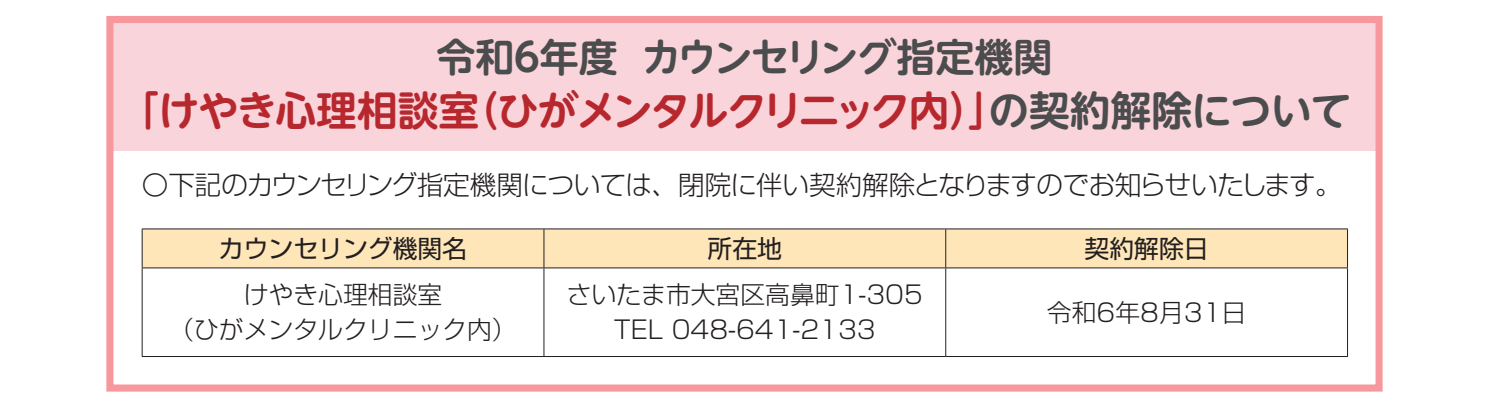
<style>
.page{position:relative;width:1489px;height:404px;background:#fff}
.page>*{position:absolute;margin:0;border:0;box-sizing:border-box;transform-origin:0 0}
.t1{font:700 40.75px "UD Shin M Go Pro De";letter-spacing:-.025em;color:#b7282e}
.t2{font:700 39px "UD Shin M Go Pro De";letter-spacing:-.04em;color:#4b4c4d}
.t3{font:300 26.5px "Shin Go Pro";letter-spacing:-.035em;color:#231f20}
.t4{font:300 24.75px/35.5px "Shin Go Pro";color:#231f20;text-align:center}
.t5{font:24.75px "Shin Go Pro";color:#231f20}
.s1{color:#4b4c4d}
</style>
<div class="page">
<div style="left:110px;top:19px;width:1268px;height:132px;background:#fad4db"></div>
<div style="left:106px;top:16px;width:1276px;height:376px;border:7px solid #f6989d"></div>
<div style="left:143px;top:229px;width:1203px;height:38px;background:#fee6b9"></div>
<hr style="left:142px;top:228px;width:402px;height:1px;background:#231f20">
<hr style="left:142px;top:229px;width:1px;height:39px;background:#231f20">
<hr style="left:544px;top:228px;width:401px;height:1px;background:#231f20">
<hr style="left:543px;top:229px;width:1px;height:39px;background:#231f20">
<hr style="left:945px;top:228px;width:402px;height:1px;background:#231f20">
<hr style="left:945px;top:229px;width:1px;height:39px;background:#231f20">
<hr style="left:1346px;top:229px;width:1px;height:39px;background:#231f20">
<hr style="left:142px;top:267px;width:402px;height:1px;background:#231f20">
<hr style="left:142px;top:268px;width:1px;height:88px;background:#231f20">
<hr style="left:544px;top:267px;width:401px;height:1px;background:#231f20">
<hr style="left:543px;top:268px;width:1px;height:88px;background:#231f20">
<hr style="left:945px;top:267px;width:402px;height:1px;background:#231f20">
<hr style="left:945px;top:268px;width:1px;height:88px;background:#231f20">
<hr style="left:1346px;top:268px;width:1px;height:88px;background:#231f20">
<hr style="left:142px;top:356px;width:402px;height:1px;background:#231f20">
<hr style="left:544px;top:356px;width:401px;height:1px;background:#231f20">
<hr style="left:945px;top:356px;width:402px;height:1px;background:#231f20">
<h2 class="t2" style="left:436px;top:25px;width:617px">令和６年度 カウンセリング指定機関</h2>
<h1 class="t1" style="left:118px;top:78px;width:1235px">「けやき心理相談室（ひがメンタルクリニック内）」<span class="s1">の契約解除について</span></h1>
<p class="t3" style="left:142px;top:163px;width:1201px">〇下記のカウンセリング指定機関については、閉院に伴い契約解除となりますのでお知らせいたします。</p>
<p class="t5" style="left:219px;top:228px;width:250px">カウンセリング機関名</p>
<p class="t5" style="left:707px;top:228px;width:76px">所在地</p>
<p class="t5" style="left:1084px;top:228px;width:126px">契約解除日</p>
<p class="t4" style="left:169px;top:274px;width:349px">けやき心理相談室<br>（ひがメンタルクリニック内）</p>
<p class="t4" style="left:566px;top:274px;width:357px">さいたま市大宮区高鼻町1-305<br>TEL 048-641-2133</p>
<p class="t4" style="left:1046px;top:291px;width:201px">令和6年8月31日</p>
</div>
